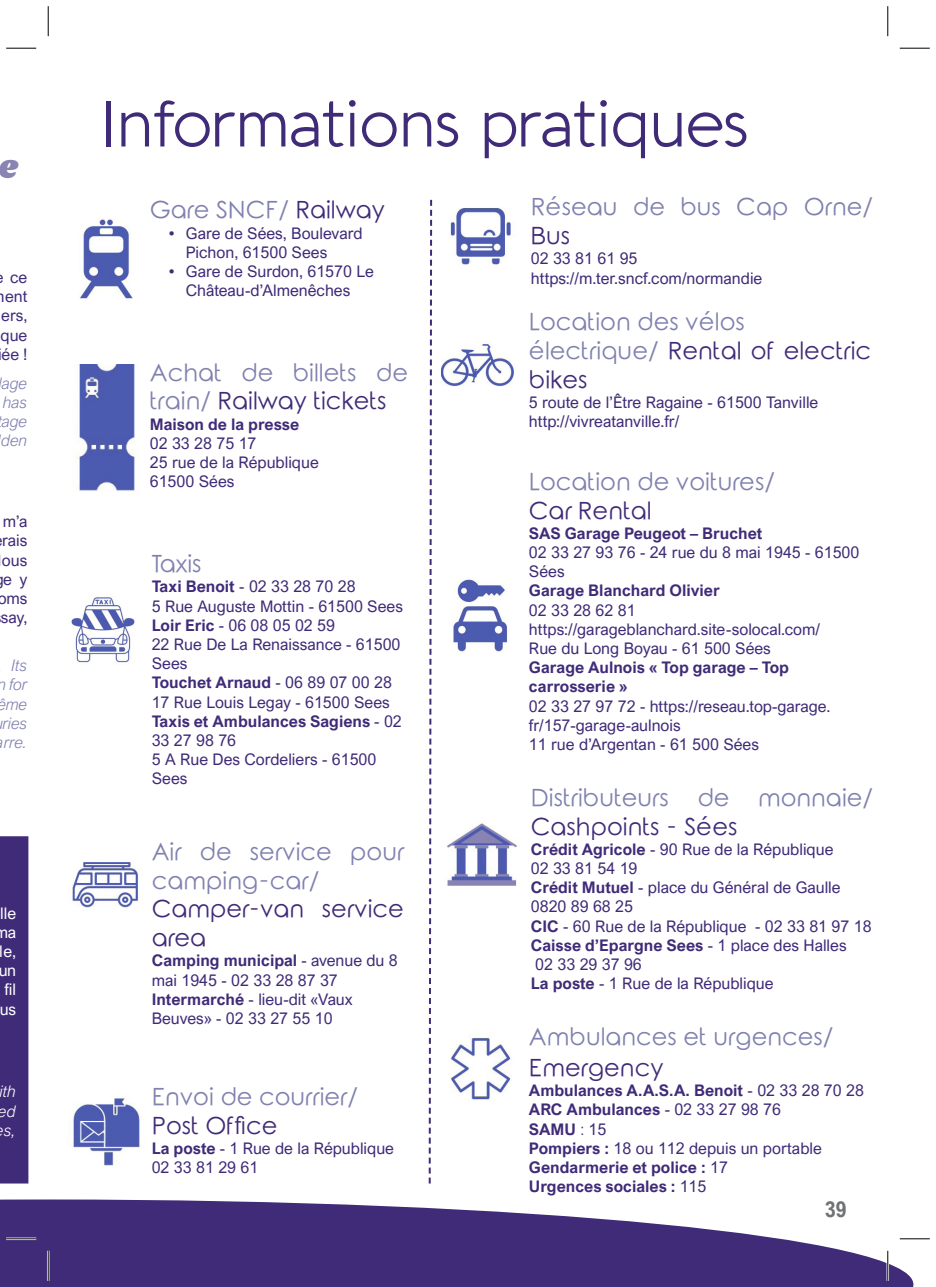
<style>
.page{position:relative;width:936px;height:1287px;background:#fff}
.page>*{position:absolute;margin:0;border:0;box-sizing:border-box;transform-origin:0 0}
.t1{font:300 64px "Aquawax";color:#402b78}
.t2{font:34px "Shrikhand";color:#8884b3}
.t3{font:24px/28.8px "Rounded Elegance";color:#8081af}
.t4{font:24px/28.8px "Rounded Elegance";color:#402b78}
.t5{font:700 22px "Arial Nova Cond";color:#717274}
.t6{font:16px/19.2px "Arial Nova";color:#402b78}
.t7{font:700 16px/19.2px "Arial Nova";color:#402b78}
.t8{font:italic 300 16px/19.2px "Arial Nova";color:#8081af;text-align:right}
.t9{font:16px/19.2px "Arial Nova";color:#fff;text-align:right}
.t10{font:16px/19.2px "Arial Nova";color:#402c7b;text-align:justify}
.t11{font:italic 300 16px/19.2px "Arial Nova";color:#fff;text-align:center}
.s1{color:#402b78}
.s2{font-weight:700}
.s3{font-weight:400}
.s4{color:#8081af}
.s5{font-weight:300}
</style>
<div class="page">
<svg style="left:0;top:1199px;width:913px;height:88px"></svg>
<div style="left:0;top:836px;width:28px;height:347px;background:#402b78"></div>
<img style="left:79px;top:218px;width:54px;height:82px">
<img style="left:450px;top:208px;width:61px;height:57px">
<img style="left:71px;top:596px;width:64px;height:67px">
<img style="left:453px;top:579px;width:54px;height:74px">
<img style="left:72px;top:861px;width:66px;height:47px">
<img style="left:73px;top:1098px;width:68px;height:68px">
<img style="left:447px;top:823px;width:71px;height:63px">
<img style="left:450px;top:1036px;width:62px;height:65px">
<img style="left:76px;top:364px;width:61px;height:127px">
<svg style="left:428px;top:199px;width:5px;height:985px"></svg>
<img style="left:441px;top:343px;width:73px;height:43px">
<hr style="left:6px;top:1237px;width:30px;height:3px;background:#fff">
<hr style="left:899px;top:1237px;width:30px;height:3px;background:#fff">
<hr style="left:47px;top:1251px;width:2px;height:30px;background:#fff">
<hr style="left:886px;top:1251px;width:2px;height:30px;background:#fff">
<hr style="left:6px;top:48px;width:30px;height:1px;background:#000">
<hr style="left:899px;top:48px;width:30px;height:1px;background:#000">
<hr style="left:6px;top:1238px;width:30px;height:1px;background:#000">
<hr style="left:899px;top:1238px;width:30px;height:1px;background:#000">
<hr style="left:48px;top:6px;width:1px;height:30px;background:#000">
<hr style="left:48px;top:1251px;width:1px;height:30px;background:#000">
<hr style="left:887px;top:6px;width:1px;height:30px;background:#000">
<hr style="left:887px;top:1251px;width:1px;height:30px;background:#000">
<h2 class="t2" style="left:-2px;top:143px;width:21px">e</h2>
<p class="t10" style="left:1px;top:268px;width:28px;text-indent:10px">ce ent ers, que ée !</p>
<p class="t8" style="left:-1px;top:373px;width:30px;text-align:justify">lage has age den</p>
<p class="t6" style="left:-3px;top:512px;width:31px;text-align:center">m’a rais ous e y oms say,</p>
<p class="t8" style="left:-3px;top:656px;width:31px">Its<br>n for ême ries rre.</p>
<p class="t9" style="left:-6px;top:903px;width:23px">lle ma le, un fil us</p>
<p class="t11" style="left:-1px;top:1082px;width:19px">ith ed s,</p>
<p class="t1" style="left:99px;top:86px;width:650px">Informations pratiques</p>
<p class="t3" style="left:150px;top:199px;width:236px">Gare SNCF/ <span class="s1">Railway</span></p>
<p class="t6" style="left:186px;top:223px;width:178px;text-indent:-17px">• Gare de Sées, Boulevard<br>Pichon, 61500 Sees</p>
<p class="t6" style="left:169px;top:262px;width:206px;text-align:center">• Gare de Surdon, 61570 Le<br>Château-d’Almenêches</p>
<p class="t3" style="left:150px;top:361px;width:260px">Achat de billets de train/ <span class="s1">Railway tickets</span></p>
<p class="t7" style="left:150px;top:414px;width:151px">Maison de la presse</p>
<p class="t6" style="left:150px;top:434px;width:108px">02 33 28 75 17</p>
<p class="t6" style="left:150px;top:453px;width:170px">25 rue de la République</p>
<p class="t6" style="left:150px;top:472px;width:86px">61500 Sées</p>
<p class="t3" style="left:152px;top:553px;width:51px">Taxis</p>
<p class="t6" style="left:152px;top:577px;width:205px"><span class="s2">Taxi Benoit</span> - 02 33 28 70 28</p>
<p class="t6" style="left:152px;top:596px;width:253px">5 Rue Auguste Mottin - 61500 Sees</p>
<p class="t6" style="left:152px;top:615px;width:185px"><span class="s2">Loir Eric</span> - 06 08 05 02 59</p>
<p class="t6" style="left:152px;top:635px;width:250px">22 Rue De La Renaissance - 61500<br>Sees</p>
<p class="t7" style="left:152px;top:673px;width:242px">Touchet Arnaud <span class="s3">- 06 89 07 00 28</span></p>
<p class="t6" style="left:152px;top:692px;width:239px">17 Rue Louis Legay - 61500 Sees</p>
<p class="t7" style="left:152px;top:711px;width:251px">Taxis et Ambulances Sagiens <span class="s3">- 02<br>33 27 98 76</span></p>
<p class="t6" style="left:152px;top:750px;width:226px">5 A Rue Des Cordeliers - 61500<br>Sees</p>
<p class="t3" style="left:152px;top:840px;width:254px">Air de service pour camping-car/</p>
<p class="t4" style="left:152px;top:898px;width:253px">Camper-van service area</p>
<p class="t6" style="left:152px;top:951px;width:247px"><span class="s2">Camping municipal</span> - avenue du 8 mai 1945 - 02 33 28 87 37</p>
<p class="t6" style="left:152px;top:989px;width:202px"><span class="s2">Intermarché</span> - lieu-dit «Vaux<br>Beuves» - 02 33 27 55 10</p>
<p class="t3" style="left:152px;top:1086px;width:208px">Envoi de courrier/<br><span class="s1">Post Office</span></p>
<p class="t6" style="left:152px;top:1139px;width:244px"><span class="s2">La poste</span> - 1 Rue de la République<br>02 33 81 29 61</p>
<p class="t3" style="left:531px;top:196px;width:344px">Réseau de bus Cap Orne/<br><span class="s1">Bus</span></p>
<p class="t6" style="left:531px;top:249px;width:108px">02 33 81 61 95</p>
<p class="t6" style="left:531px;top:268px;width:233px">https://m.ter.sncf.com/normandie</p>
<p class="t3" style="left:529px;top:310px;width:217px">Location des vélos</p>
<p class="t4" style="left:529px;top:339px;width:343px"><span class="s4">électrique/</span> Rental of electric bikes</p>
<p class="t6" style="left:529px;top:392px;width:291px">5 route de l’Être Ragaine - 61500 Tanville</p>
<p class="t6" style="left:529px;top:412px;width:152px">http://vivreatanville.fr/</p>
<p class="t3" style="left:529px;top:470px;width:247px">Location de voitures/</p>
<p class="t4" style="left:529px;top:499px;width:124px">Car Rental</p>
<p class="t7" style="left:529px;top:523px;width:235px">SAS Garage Peugeot – Bruchet</p>
<p class="t6" style="left:529px;top:543px;width:332px">02 33 27 93 76 - 24 rue du 8 mai 1945 - 61500<br>Sées</p>
<p class="t7" style="left:529px;top:581px;width:192px">Garage Blanchard Olivier</p>
<p class="t6" style="left:529px;top:600px;width:108px">02 33 28 62 81</p>
<p class="t6" style="left:529px;top:619px;width:293px">https://garageblanchard.site-solocal.com/</p>
<p class="t6" style="left:529px;top:639px;width:243px">Rue du Long Boyau - 61 500 Sées</p>
<p class="t7" style="left:529px;top:658px;width:261px">Garage Aulnois « Top garage – Top carrosserie »</p>
<p class="t6" style="left:529px;top:696px;width:303px">02 33 27 97 72 - https://reseau.top-garage. fr/157-garage-aulnois</p>
<p class="t6" style="left:529px;top:735px;width:231px">11 rue d’Argentan - 61 500 Sées</p>
<p class="t3" style="left:531px;top:786px;width:344px">Distributeurs de monnaie/<br><span class="s1">Cashpoints - Sées</span></p>
<p class="t6" style="left:531px;top:839px;width:304px"><span class="s2">Crédit Agricole</span> - 90 Rue de la République</p>
<p class="t6" style="left:531px;top:859px;width:108px">02 33 81 54 19</p>
<p class="t6" style="left:531px;top:878px;width:311px"><span class="s2">Crédit Mutuel</span> - place du Général de Gaulle<br>0820 89 68 25</p>
<p class="t6" style="left:531px;top:916px;width:342px"><span class="s2">CIC</span> - 60 Rue de la République - 02 33 81 97 18</p>
<p class="t7" style="left:531px;top:935px;width:317px">Caisse d’Epargne Sees <span class="s3">- 1 place des Halles</span></p>
<p class="t6" style="left:535px;top:955px;width:108px">02 33 29 37 96</p>
<p class="t6" style="left:531px;top:974px;width:244px"><span class="s2">La poste</span> - 1 Rue de la République</p>
<p class="t3" style="left:529px;top:1024px;width:306px;line-height:31.2px">Ambulances et urgences/<br><span class="s1">Emergency</span></p>
<p class="t7" style="left:529px;top:1081px;width:336px">Ambulances A.A.S.A. Benoit <span class="s3">- 02 33 28 70 28</span></p>
<p class="t7" style="left:529px;top:1100px;width:253px">ARC Ambulances <span class="s3">- 02 33 27 98 76</span></p>
<p class="t7" style="left:529px;top:1119px;width:79px">SAMU <span class="s5">:</span> <span class="s3">15</span></p>
<p class="t6" style="left:529px;top:1138px;width:294px"><span class="s2">Pompiers :</span> 18 ou 112 depuis un portable</p>
<p class="t7" style="left:529px;top:1157px;width:200px">Gendarmerie et police : <span class="s3">17</span></p>
<p class="t7" style="left:529px;top:1177px;width:179px">Urgences sociales : <span class="s3">115</span></p>
<h3 class="t5" style="left:824px;top:1195px;width:23px">39</h3>
</div>
